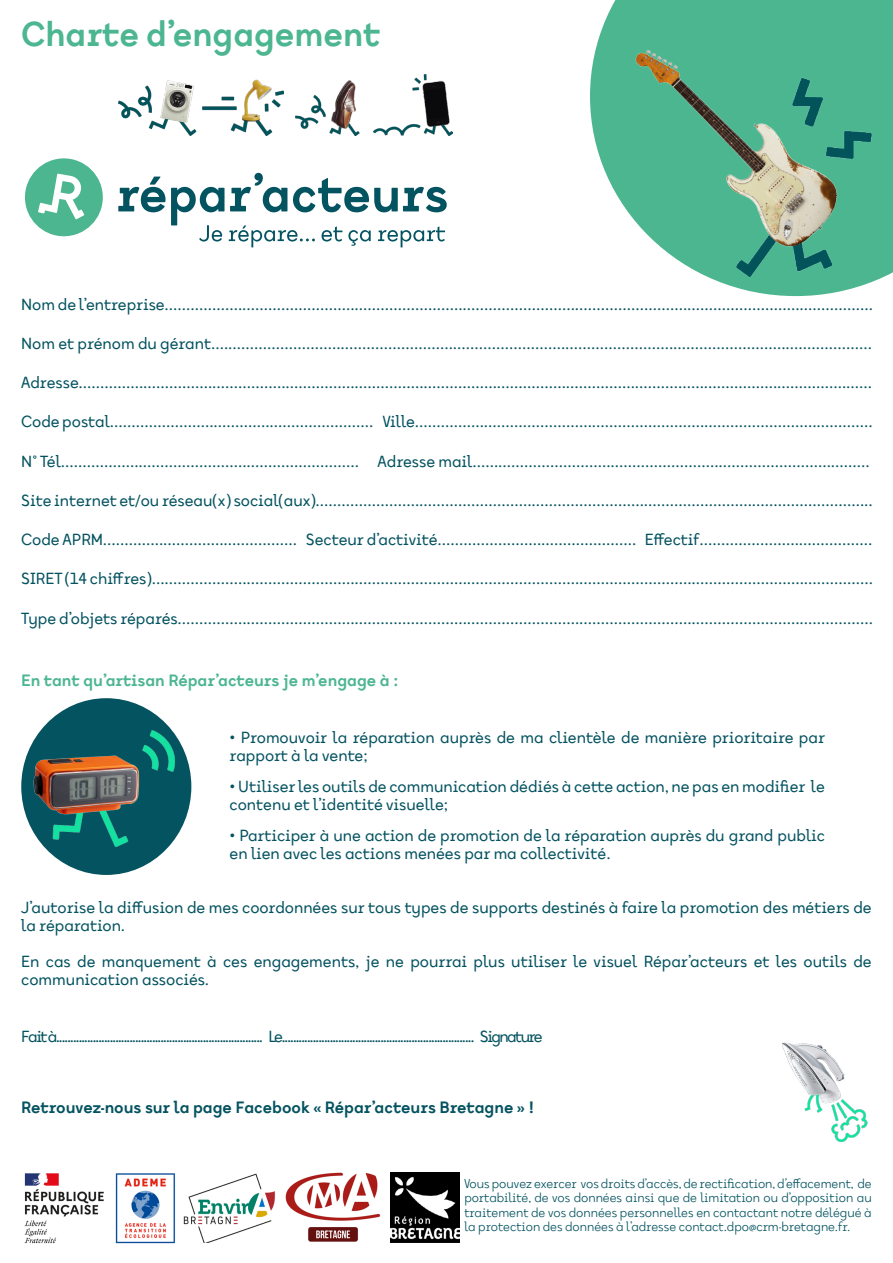
<style>
.page{position:relative;width:893px;height:1263px;background:#fff}
.page>*{position:absolute;margin:0;border:0;box-sizing:border-box;transform-origin:0 0}
.t1{font:700 31.5px "tabela Soft";color:#4cb691}
.t2{font:15px/18px "tabela Soft";color:#045360}
.t3{font:15px "tabela Soft";letter-spacing:-.1em;color:#045360}
.t4{font:700 15px "tabela Soft";color:#045360}
.t5{font:700 15px "tabela Soft";color:#4cb691}
.t6{font:300 12px/14.4px "tabela Soft";color:#045360;text-align:justify}
</style>
<div class="page">
<div style="left:25px;top:158px;width:78px;height:78px;background:#4cb691;border-radius:50%"></div>
<svg style="left:38px;top:174px;width:46px;height:45px"></svg>
<svg style="left:118px;top:173px;width:329px;height:74px"></svg>
<img style="left:24px;top:1173px;width:151px;height:71px">
<img style="left:390px;top:1173px;width:70px;height:69px">
<img style="left:184px;top:1173px;width:91px;height:69px">
<img style="left:286px;top:1172px;width:95px;height:70px">
<svg style="left:590px;top:0;width:303px;height:296px;fill:#4cb691"></svg>
<img style="left:614px;top:21px;width:258px;height:255px">
<div style="left:21px;top:698px;width:170px;height:177px;background:#045360;border-radius:50%"></div>
<img style="left:118px;top:80px;width:79px;height:56px">
<img style="left:202px;top:79px;width:81px;height:57px">
<img style="left:295px;top:80px;width:65px;height:56px">
<img style="left:373px;top:74px;width:79px;height:62px">
<img style="left:782px;top:1042px;width:86px;height:100px">
<img style="left:31px;top:730px;width:143px;height:116px">
<h1 class="t1" style="left:21px;top:14px;width:361px">Charte d’engagement</h1>
<p class="t2" style="left:21px;top:295px;width:853px">Nom de l’entreprise....................................................................................................................................................................</p>
<p class="t2" style="left:21px;top:335px;width:852px">Nom et prénom du gérant.........................................................................................................................................................</p>
<p class="t2" style="left:21px;top:374px;width:852px">Adresse........................................................................................................................................................................................</p>
<p class="t2" style="left:21px;top:413px;width:853px">Code postal............................................................. Ville..........................................................................................................</p>
<p class="t2" style="left:21px;top:452px;width:850px">N° Tél..................................................................... Adresse mail............................................................................................</p>
<p class="t2" style="left:21px;top:492px;width:853px">Site internet et/ou réseau(x) social(aux).................................................................................................................................</p>
<p class="t2" style="left:21px;top:531px;width:853px">Code APRM............................................. Secteur d’activité.............................................. Effectif........................................</p>
<p class="t2" style="left:21px;top:570px;width:853px">SIRET (14 chiffres).......................................................................................................................................................................</p>
<p class="t2" style="left:21px;top:609px;width:853px">Type d’objets réparés.................................................................................................................................................................</p>
<p class="t5" style="left:21px;top:670px;width:379px">En tant qu’artisan Répar’acteurs je m’engage à :</p>
<p class="t2" style="left:230px;top:729px;width:597px">• Promouvoir la réparation auprès de ma clientèle de manière prioritaire par rapport à la vente;</p>
<p class="t2" style="left:230px;top:778px;width:597px">• Utiliser les outils de communication dédiés à cette action, ne pas en modifier le contenu et l’identité visuelle;</p>
<p class="t2" style="left:230px;top:826px;width:597px">• Participer à une action de promotion de la réparation auprès du grand public en lien avec les actions menées par ma collectivité.</p>
<p class="t2" style="left:21px;top:898px;width:852px">J’autorise la diffusion de mes coordonnées sur tous types de supports destinés à faire la promotion des métiers de la réparation.</p>
<p class="t2" style="left:21px;top:952px;width:852px">En cas de manquement à ces engagements, je ne pourrai plus utiliser le visuel Répar’acteurs et les outils de communication associés.</p>
<p class="t3" style="left:21px;top:1027px;width:523px">Fait à......................................................................... Le.................................................................... Signature</p>
<p class="t4" style="left:21px;top:1098px;width:515px">Retrouvez-nous sur la page Facebook « Répar’acteurs Bretagne » !</p>
<p class="t6" style="left:464px;top:1176px;width:409px">Vous pouvez exercer vos droits d’accès, de rectification, d’effacement, de portabilité, de vos données ainsi que de limitation ou d’opposition au traitement de vos données personnelles en contactant notre délégué à la protection des données à l’adresse contact.dpo@crm-bretagne.fr.</p>
</div>
